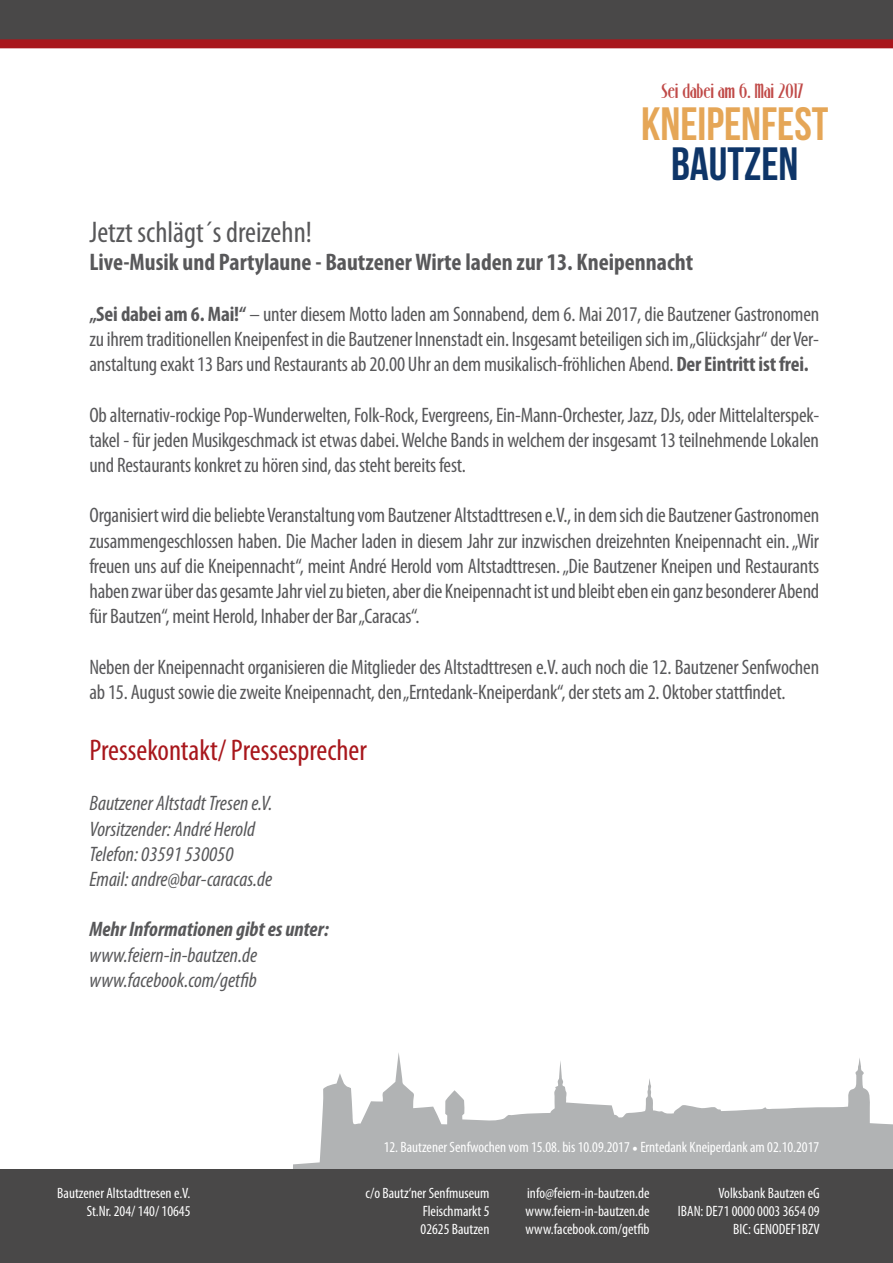
<style>
.page{position:relative;width:893px;height:1263px;background:#fff}
.page>*{position:absolute;margin:0;border:0;box-sizing:border-box;transform-origin:0 0}
.t1{font:46.65px "Bebas Neue";color:#e5a657}
.t2{font:46.65px "Bebas Neue";color:#0e3568}
.t3{font:condensed 30px "Myriad Pro";color:#a8171c}
.t4{font:condensed 30px "Myriad Pro";color:#58585a}
.t5{font:700 condensed 24px "Myriad Pro";color:#58585a}
.t6{font:condensed 21px/25.2px "Myriad Pro";letter-spacing:-.01em;color:#58585a;text-align:justify}
.t7{font:italic condensed 21px/25.2px "Myriad Pro";color:#58585a}
.t8{font:italic 700 condensed 21px "Myriad Pro";color:#58585a}
.t9{font:18.9px "Stony Island NF";color:#c04a48}
.t10{font:condensed 15px/18px "Myriad Pro";color:#fff;text-align:justify}
.s1{font-weight:700}
.s2{font-family:"Minion Pro";font-stretch:normal}
</style>
<div class="page">
<svg style="left:293px;top:1053px;width:600px;height:116px;fill:#b1b3b4"></svg>
<div style="left:0;top:1169px;width:893px;height:94px;background:#494848"></div>
<div style="left:0;top:0;width:893px;height:40px;background:#494848"></div>
<div style="left:0;top:39px;width:893px;height:9px;background:#a8171c"></div>
<p class="t9" style="left:661px;top:79px;width:144px">Sei dabei am 6. Mai 2017</p>
<h1 class="t1" style="left:641px;top:98px;width:189px">KNEIPENFEST</h1>
<h1 class="t2" style="left:671px;top:138px;width:129px">BAUTZEN</h1>
<h2 class="t4" style="left:89px;top:213px;width:224px">Jetzt schlägt´s dreizehn!</h2>
<p class="t5" style="left:89px;top:247px;width:605px">Live-Musik und Partylaune - Bautzener Wirte laden zur 13. Kneipennacht</p>
<p class="t6" style="left:89px;top:301px;width:731px"><span class="s1">„Sei dabei am 6. Mai!“</span> – unter diesem Motto laden am Sonnabend, dem 6. Mai 2017, die Bautzener Gastronomen zu ihrem traditionellen Kneipenfest in die Bautzener Innenstadt ein. Insgesamt beteiligen sich im „Glücksjahr“ der Ver&shy;anstaltung exakt 13 Bars und Restaurants ab 20.00 Uhr an dem musikalisch-fröhlichen Abend. <span class="s1">Der Eintritt ist frei.</span></p>
<p class="t6" style="left:89px;top:402px;width:731px">Ob alternativ-rockige Pop-Wunderwelten, Folk-Rock, Evergreens, Ein-Mann-Orchester, Jazz, DJs, oder Mittelalterspek&shy;takel - für jeden Musikgeschmack ist etwas dabei. Welche Bands in welchem der insgesamt 13 teilnehmende Lokalen und Restaurants konkret zu hören sind, das steht bereits fest.</p>
<p class="t6" style="left:89px;top:502px;width:731px">Organisiert wird die beliebte Veranstaltung vom Bautzener Altstadttresen e.V., in dem sich die Bautzener Gastronomen zusammengeschlossen haben. Die Macher laden in diesem Jahr zur inzwischen dreizehnten Kneipennacht ein. „Wir freuen uns auf die Kneipennacht“, meint André Herold vom Altstadttresen. „Die Bautzener Kneipen und Restaurants haben zwar über das gesamte Jahr viel zu bieten, aber die Kneipennacht ist und bleibt eben ein ganz besonderer Abend für Bautzen“, meint Herold, Inhaber der Bar „Caracas“.</p>
<p class="t6" style="left:89px;top:654px;width:731px">Neben der Kneipennacht organisieren die Mitglieder des Altstadttresen e.V. auch noch die 12. Bautzener Senfwochen ab 15. August sowie die zweite Kneipennacht, den „Erntedank-Kneiperdank“, der stets am 2. Oktober stattfindet.</p>
<h2 class="t3" style="left:89px;top:732px;width:279px">Pressekontakt/ Pressesprecher</h2>
<p class="t7" style="left:89px;top:790px;width:185px">Bautzener Altstadt Tresen e.V.<br>Vorsitzender: André Herold<br>Telefon: 03591 530050<br>Email: andre@bar-caracas.de</p>
<p class="t8" style="left:89px;top:916px;width:241px">Mehr Informationen gibt es unter:</p>
<p class="t7" style="left:89px;top:942px;width:169px">www.feiern-in-bautzen.de www.facebook.com/getfib</p>
<p class="t10" style="left:384px;top:1138px;width:437px">12. Bautzener Senfwochen vom 15.08. bis 10.09.2017 <span class="s2">•</span> Erntedank Kneiperdank am 02.10.2017</p>
<p class="t10" style="left:421px;top:1183px;width:70px;text-indent:-55px">c/o Bautz‘ner Senfmuseum Fleischmarkt 5<br>02625 Bautzen</p>
<p class="t10" style="left:525px;top:1183px;width:126px">info@feiern-in-bautzen.de www.feiern-in-bautzen.de www.facebook.com/getfib</p>
<p class="t10" style="left:57px;top:1183px;width:135px;text-align:right">Bautzener Altstadttresen e.V.<br>St.Nr. 204/ 140/ 10645</p>
<p class="t10" style="left:678px;top:1183px;width:143px;text-align:right">Volksbank Bautzen eG<br>IBAN: DE71 0000 0003 3654 09<br>BIC: GENODEF1BZV</p>
</div>
